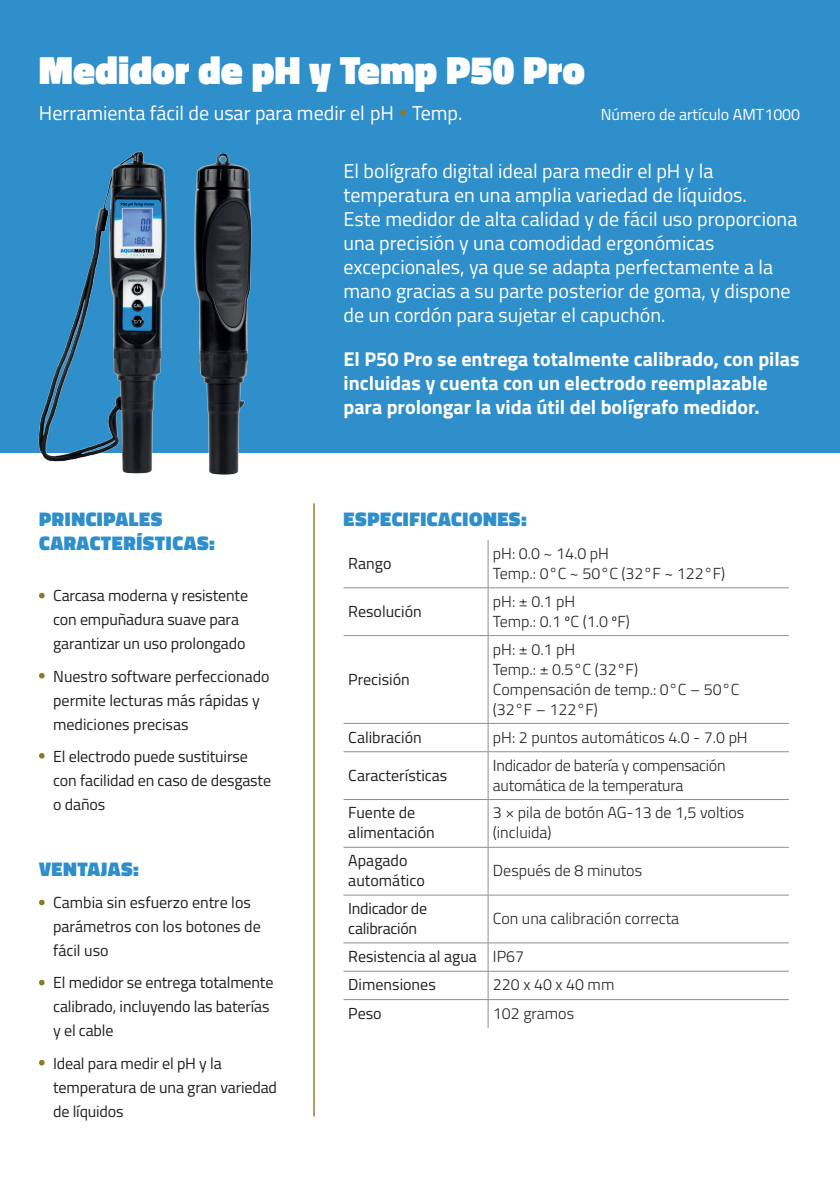
<style>
.page{position:relative;width:840px;height:1191px;background:#fff}
.page>*{position:absolute;margin:0;border:0;box-sizing:border-box;transform-origin:0 0}
.t1{font:900 40px "Titillium Web";color:#fff}
.t2{font:20px/24px "Titillium Web";color:#fff}
.t3{font:700 20px/24px "Titillium Web";color:#fff}
.t4{font:900 20px/24px "Titillium Web";letter-spacing:.03em;color:#2f8fcb}
.t5{font:16px/24px "Titillium Web";letter-spacing:-.01em;color:#231f20}
.t6{font:300 16px/20px "Titillium Web";color:#231f20}
.t7{font:300 16px/20px "Titillium Web";letter-spacing:-.02em;color:#231f20}
.t8{font:16px "Titillium Web";color:#fff}
.s1{font-weight:300}
</style>
<div class="page">
<div style="left:0;top:0;width:839px;height:452px;background:#2f8fcb"></div>
<img style="left:25px;top:151px;width:149px;height:323px">
<img style="left:187px;top:153px;width:75px;height:322px">
<hr style="left:487px;top:540px;width:1px;height:47px;background:#8c9091">
<hr style="left:343px;top:587px;width:145px;height:1px;background:#8c9091">
<hr style="left:488px;top:587px;width:300px;height:1px;background:#8c9091">
<hr style="left:487px;top:588px;width:1px;height:47px;background:#8c9091">
<hr style="left:343px;top:635px;width:145px;height:1px;background:#8c9091">
<hr style="left:488px;top:635px;width:300px;height:1px;background:#8c9091">
<hr style="left:487px;top:636px;width:1px;height:87px;background:#8c9091">
<hr style="left:343px;top:723px;width:145px;height:1px;background:#8c9091">
<hr style="left:488px;top:723px;width:300px;height:1px;background:#8c9091">
<svg style="left:487px;top:724px;width:1px;height:27px"></svg>
<hr style="left:343px;top:751px;width:145px;height:1px;background:#8c9091">
<hr style="left:488px;top:751px;width:300px;height:1px;background:#8c9091">
<hr style="left:487px;top:752px;width:1px;height:47px;background:#8c9091">
<hr style="left:343px;top:799px;width:145px;height:1px;background:#8c9091">
<hr style="left:488px;top:799px;width:300px;height:1px;background:#8c9091">
<hr style="left:487px;top:799px;width:1px;height:48px;background:#8c9091">
<hr style="left:343px;top:847px;width:145px;height:1px;background:#8c9091">
<hr style="left:488px;top:847px;width:300px;height:1px;background:#8c9091">
<hr style="left:487px;top:847px;width:1px;height:48px;background:#8c9091">
<hr style="left:343px;top:894px;width:145px;height:1px;background:#8c9091">
<hr style="left:488px;top:894px;width:300px;height:1px;background:#8c9091">
<hr style="left:487px;top:895px;width:1px;height:47px;background:#8c9091">
<hr style="left:343px;top:942px;width:145px;height:1px;background:#8c9091">
<hr style="left:488px;top:942px;width:300px;height:1px;background:#8c9091">
<hr style="left:343px;top:971px;width:145px;height:1px;background:#8c9091">
<hr style="left:488px;top:971px;width:300px;height:1px;background:#8c9091">
<hr style="left:343px;top:999px;width:145px;height:1px;background:#8c9091">
<hr style="left:488px;top:999px;width:300px;height:1px;background:#8c9091">
<svg style="left:487px;top:943px;width:1px;height:85px"></svg>
<svg style="left:400px;top:110px;width:5px;height:5px"></svg>
<hr style="left:313px;top:503px;width:1px;height:613px;background:#8e772c">
<svg style="left:39px;top:593px;width:6px;height:5px"></svg>
<svg style="left:39px;top:673px;width:6px;height:5px"></svg>
<svg style="left:39px;top:753px;width:6px;height:5px"></svg>
<svg style="left:39px;top:899px;width:6px;height:6px"></svg>
<svg style="left:39px;top:979px;width:6px;height:6px"></svg>
<svg style="left:39px;top:1059px;width:6px;height:6px"></svg>
<h1 class="t1" style="left:39px;top:41px;width:547px">Medidor de pH y Temp P50 Pro</h1>
<p class="t2" style="left:39px;top:100px;width:424px">Herramienta fácil de usar para medir el pH Temp.</p>
<p class="t8" style="left:600px;top:103px;width:201px">Número de artículo AMT1000</p>
<p class="t2" style="left:343px;top:158px;width:455px">El bolígrafo digital ideal para medir el pH y la temperatura en una amplia variedad de líquidos.<br>Este medidor de alta calidad y de fácil uso proporciona una precisión y una comodidad ergonómicas excepcionales, ya que se adapta perfectamente a la mano gracias a su parte posterior de goma, y dispone de un cordón para sujetar el capuchón.</p>
<p class="t3" style="left:343px;top:346px;width:457px">El P50 Pro se entrega totalmente calibrado, con pilas incluidas y cuenta con un electrodo reemplazable para prolongar la vida útil del bolígrafo medidor.</p>
<p class="t4" style="left:39px;top:507px;width:177px">PRINCIPALES<br>CARACTERÍSTICAS:</p>
<p class="t4" style="left:343px;top:507px;width:185px">ESPECIFICACIONES:</p>
<p class="t5" style="left:348px;top:550px;width:45px">Rango</p>
<p class="t6" style="left:492px;top:542px;width:234px">pH: 0.0 ~ 14.0 pH<br>Temp.: 0°C ~ 50°C (32°F ~ 122°F)</p>
<p class="t5" style="left:348px;top:598px;width:75px">Resolución</p>
<p class="t6" style="left:492px;top:590px;width:138px">pH: ± 0.1 pH<br>Temp.: 0.1 ºC (1.0 ºF)</p>
<p class="t5" style="left:53px;top:583px;width:196px">Carcasa moderna y resistente con empuñadura suave para garantizar un uso prolongado</p>
<p class="t5" style="left:53px;top:663px;width:218px">Nuestro software perfeccionado permite lecturas más rápidas y mediciones precisas</p>
<p class="t5" style="left:53px;top:743px;width:219px">El electrodo puede sustituirse con facilidad en caso de desgaste o daños</p>
<p class="t6" style="left:492px;top:638px;width:248px">pH: ± 0.1 pH<br>Temp.: ± 0.5°C (32°F)<br>Compensación de temp.: 0°C – 50°C (32°F – 122°F)</p>
<p class="t5" style="left:348px;top:666px;width:63px">Precisión</p>
<p class="t5" style="left:348px;top:724px;width:75px">Calibración</p>
<p class="t6" style="left:492px;top:726px;width:256px">pH: 2 puntos automáticos 4.0 - 7.0 pH</p>
<p class="t5" style="left:348px;top:762px;width:100px">Características</p>
<p class="t7" style="left:492px;top:754px;width:234px">Indicador de batería y compensación automática de la temperatura</p>
<p class="t5" style="left:348px;top:802px;width:88px;line-height:20px">Fuente de alimentación</p>
<p class="t6" style="left:492px;top:802px;width:253px">3 × pila de botón AG-13 de 1,5 voltios (incluida)</p>
<p class="t5" style="left:348px;top:850px;width:78px;line-height:20px">Apagado automático</p>
<p class="t6" style="left:492px;top:860px;width:151px">Después de 8 minutos</p>
<p class="t5" style="left:348px;top:897px;width:80px;line-height:20px">Indicador de calibración</p>
<p class="t6" style="left:492px;top:907px;width:188px">Con una calibración correcta</p>
<p class="t5" style="left:348px;top:941px;width:177px;line-height:28.4px">Resistencia al agua <span class="s1">IP67<br></span>Dimensiones</p>
<p class="t4" style="left:39px;top:857px;width:101px">VENTAJAS:</p>
<p class="t5" style="left:53px;top:890px;width:209px">Cambia sin esfuerzo entre los parámetros con los botones de fácil uso</p>
<p class="t5" style="left:53px;top:970px;width:222px">El medidor se entrega totalmente calibrado, incluyendo las baterías y el cable</p>
<p class="t5" style="left:53px;top:1050px;width:225px">Ideal para medir el pH y la temperatura de una gran variedad de líquidos</p>
<p class="t6" style="left:492px;top:974px;width:123px">220 x 40 x 40 mm</p>
<p class="t5" style="left:348px;top:1000px;width:35px">Peso</p>
<p class="t6" style="left:492px;top:1002px;width:83px">102 gramos</p>
</div>
